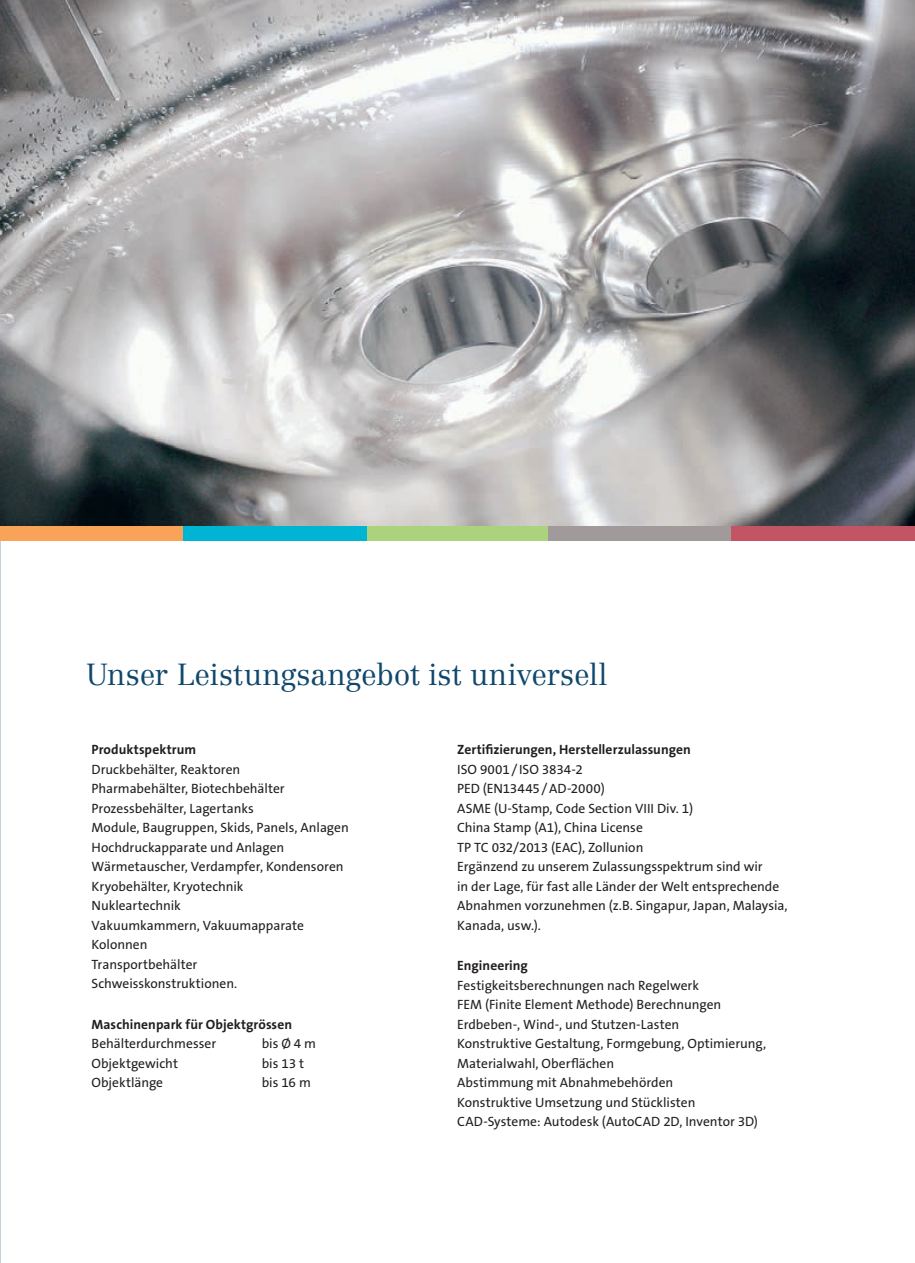
<style>
.page{position:relative;width:915px;height:1263px;background:#fff}
.page>*{position:absolute;margin:0;border:0;box-sizing:border-box;transform-origin:0 0}
.t1{font:300 30px "Centennial";color:#10476c}
.t2{font:13.5px/19.5px "The Sans B W5 Plain";color:#231f20}
.t3{font:700 13.5px "The Sans B W7";letter-spacing:.005em;color:#231f20}
</style>
<div class="page">
<img style="left:0;top:0;width:914px;height:526px">
<div style="left:366px;top:526px;width:183px;height:15px;background:#abd37c"></div>
<div style="left:548px;top:526px;width:183px;height:15px;background:#a09a9a"></div>
<div style="left:731px;top:526px;width:183px;height:15px;background:#c25464"></div>
<div style="left:0;top:526px;width:183px;height:15px;background:#f8a357"></div>
<div style="left:183px;top:526px;width:183px;height:15px;background:#00b4d4"></div>
<h1 class="t1" style="left:86px;top:656px;width:522px">Unser Leistungsangebot ist universell</h1>
<p class="t3" style="left:91px;top:741px;width:106px">Produktspektrum</p>
<p class="t2" style="left:91px;top:759px;width:259px">Druckbehälter, Reaktoren<br>Pharmabehälter, Biotechbehälter<br>Prozessbehälter, Lagertanks<br>Module, Baugruppen, Skids, Panels, Anlagen<br>Hochdruckapparate und Anlagen<br>Wärmetauscher, Verdampfer, Kondensoren<br>Kryobehälter, Kryotechnik<br>Nukleartechnik<br>Vakuumkammern, Vakuumapparate<br>Kolonnen<br>Transportbehälter<br>Schweisskonstruktionen.</p>
<p class="t3" style="left:91px;top:1015px;width:202px">Maschinenpark für Objektgrössen</p>
<p class="t2" style="left:91px;top:1034px;width:126px">Behälterdurchmesser</p>
<p class="t2" style="left:262px;top:1034px;width:56px">bis Ø 4 m</p>
<p class="t2" style="left:91px;top:1053px;width:88px">Objektgewicht</p>
<p class="t2" style="left:262px;top:1053px;width:44px">bis 13 t</p>
<p class="t2" style="left:91px;top:1073px;width:73px">Objektlänge</p>
<p class="t2" style="left:262px;top:1073px;width:51px">bis 16 m</p>
<p class="t3" style="left:457px;top:741px;width:235px">Zertifizierungen, Herstellerzulassungen</p>
<p class="t2" style="left:457px;top:759px;width:332px">ISO 9001/ ISO 3834-2<br>PED (EN13445/AD-2000)<br>ASME (U-Stamp, Code Section VIII Div. 1)<br>China Stamp (A1), China License<br>TP TC 032/2013 (EAC), Zollunion<br>Ergänzend zu unserem Zulassungsspektrum sind wir<br>in der Lage, für fast alle Länder der Welt entsprechende Abnahmen vorzunehmen (z.B. Singapur, Japan, Malaysia, Kanada, usw.).</p>
<p class="t3" style="left:457px;top:957px;width:72px">Engineering</p>
<p class="t2" style="left:457px;top:975px;width:310px">Festigkeitsberechnungen nach Regelwerk<br>FEM (Finite Element Methode) Berechnungen Erdbeben-, Wind-, und Stutzen-Lasten<br>Konstruktive Gestaltung, Formgebung, Optimierung, Materialwahl, Oberflächen<br>Abstimmung mit Abnahmebehörden<br>Konstruktive Umsetzung und Stücklisten CAD-Systeme: Autodesk (AutoCAD 2D, Inventor 3D)</p>
</div>
